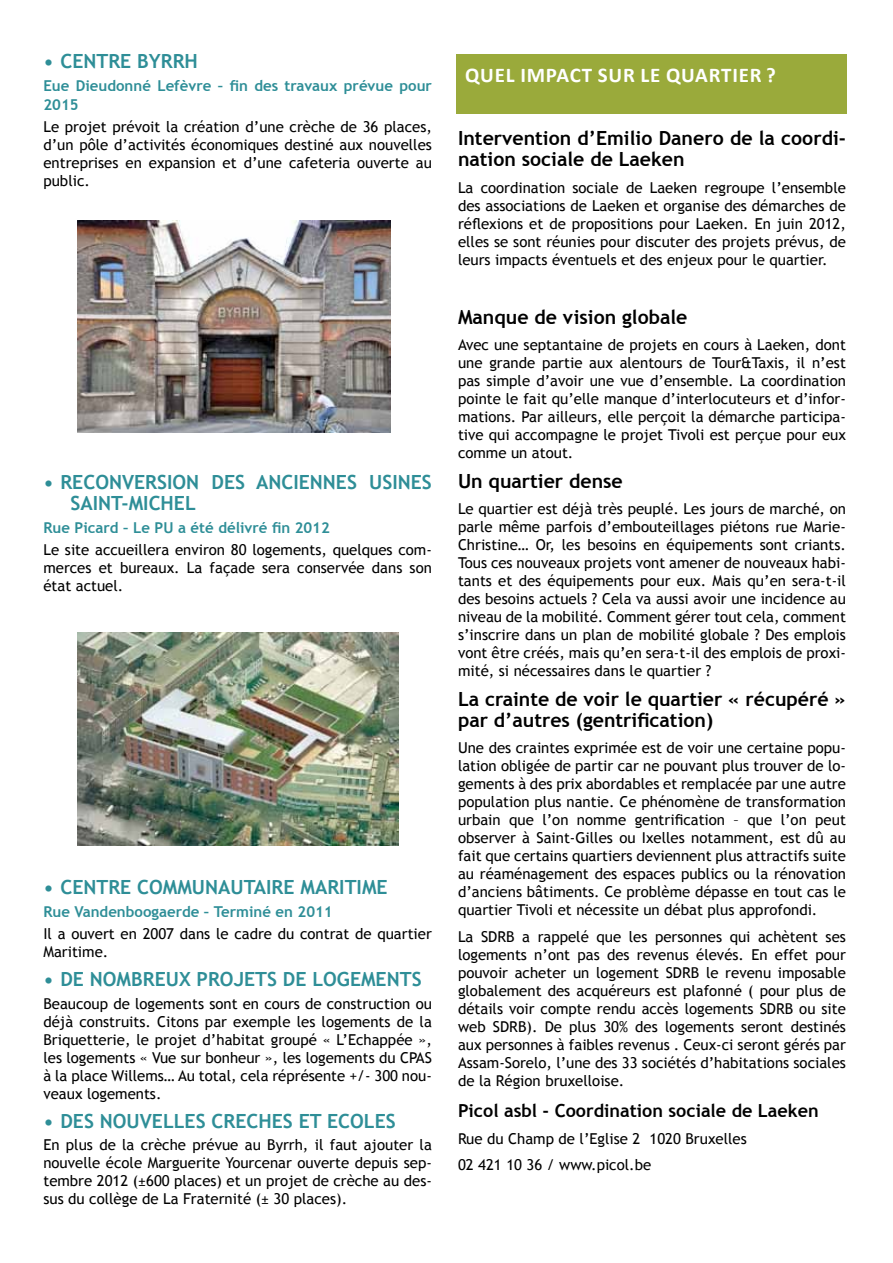
<style>
.page{position:relative;width:893px;height:1263px;background:#fff}
.page>*{position:absolute;margin:0;border:0;box-sizing:border-box;transform-origin:0 0}
.t1{font:700 21px "Calibri";letter-spacing:.04em;color:#fff}
.t2{font:700 19.5px/21px "Trebuchet MS";color:#000}
.t3{font:700 19.5px "Trebuchet MS";color:#2e8e97}
.t4{font:700 18px "Trebuchet MS";color:#000}
.t5{font:15px/18px "Trebuchet MS";color:#000;text-align:justify}
.t6{font:700 15px/18.8px "Trebuchet MS";color:#2e8e97}
</style>
<div class="page">
<div style="left:456px;top:54px;width:391px;height:60px;background:#9aaa3b"></div>
<img style="left:78px;top:632px;width:320px;height:213px">
<img style="left:78px;top:220px;width:312px;height:212px">
<h2 class="t3" style="left:43px;top:49px;width:42px">• CENTRE</h2>
<h2 class="t3" style="left:137px;top:49px;width:62px">BYRRH</h2>
<p class="t6" style="left:43px;top:77px;width:390px">Eue Dieudonné Lefèvre – fin des travaux prévue pour<br>2015</p>
<p class="t5" style="left:43px;top:118px;width:390px">Le projet prévoit la création d’une crèche de 36 places, d’un pôle d’activités économiques destiné aux nouvelles entreprises en expansion et d’une cafeteria ouverte au public.</p>
<h2 class="t3" style="left:43px;top:470px;width:65px">• RECONVERSION</h2>
<h2 class="t3" style="left:211px;top:470px;width:12px">DES</h2>
<h2 class="t3" style="left:256px;top:470px;width:49px">ANCIENNES</h2>
<h2 class="t3" style="left:369px;top:470px;width:12px">USINES</h2>
<h2 class="t3" style="left:70px;top:491px;width:12px">SAINT</h2>
<h2 class="t3" style="left:122px;top:491px;width:76px">-MICHEL</h2>
<p class="t6" style="left:43px;top:518px;width:288px">Rue Picard – Le PU a été délivré fin 2012</p>
<p class="t5" style="left:43px;top:541px;width:390px">Le site accueillera environ 80 logements, quelques com&shy;merces et bureaux. La façade sera conservée dans son état actuel.</p>
<h2 class="t3" style="left:43px;top:874px;width:42px">• CENTRE</h2>
<h2 class="t3" style="left:137px;top:874px;width:67px">COMMUNAUTAIRE</h2>
<h2 class="t3" style="left:300px;top:874px;width:25px">MARITI</h2>
<h2 class="t3" style="left:362px;top:874px;width:25px">ME</h2>
<p class="t6" style="left:43px;top:902px;width:291px">Rue Vandenboogaerde – Terminé en 2011</p>
<p class="t5" style="left:43px;top:925px;width:390px">Il a ouvert en 2007 dans le cadre du contrat de quartier<br>Maritime.</p>
<h2 class="t3" style="left:43px;top:967px;width:112px">• DE NOMBREUX</h2>
<h2 class="t3" style="left:197px;top:967px;width:13px">PROJETS</h2>
<h2 class="t3" style="left:283px;top:967px;width:105px">DE LOGEMENTS</h2>
<p class="t5" style="left:43px;top:994px;width:390px">Beaucoup de logements sont en cours de construction ou déjà construits. Citons par exemple les logements de la Briquetterie, le projet d’habitat groupé « L’Echappée », les logements « Vue sur bonheur », les logements du CPAS à la place Willems… Au total, cela réprésente +/- 300 nou&shy;veaux logements.</p>
<h2 class="t3" style="left:43px;top:1109px;width:29px">• DES</h2>
<h2 class="t3" style="left:100px;top:1109px;width:14px">NOUVE</h2>
<h2 class="t3" style="left:163px;top:1109px;width:223px">LLES CRECHES ET ECOLES</h2>
<p class="t5" style="left:43px;top:1136px;width:390px">En plus de la crèche prévue au Byrrh, il faut ajouter la nouvelle école Marguerite Yourcenar ouverte depuis sep&shy;tembre 2012 (±600 places) et un projet de crèche au des&shy;sus du collège de La Fraternité (± 30 places).</p>
<h1 class="t1" style="left:465px;top:62px;width:94px">QUEL IMPACT</h1>
<h1 class="t1" style="left:598px;top:62px;width:180px">SUR LE QUARTI ER ?</h1>
<h2 class="t2" style="left:458px;top:128px;width:389px">Intervention d’Emilio Danero de la coordi&shy;nation sociale de Laeken</h2>
<p class="t5" style="left:458px;top:179px;width:389px">La coordination sociale de Laeken regroupe l’ensemble des associations de Laeken et organise des démarches de réflexions et de propositions pour Laeken. En juin 2012, elles se sont réunies pour discuter des projets prévus, de leurs impacts éventuels et des enjeux pour le quartier.</p>
<h2 class="t2" style="left:458px;top:306px;width:231px">Manque de vision globale</h2>
<p class="t5" style="left:458px;top:336px;width:389px">Avec une septantaine de projets en cours à Laeken, dont une grande partie aux alentours de Tour&amp;Taxis, il n’est pas simple d’avoir une vue d’ensemble. La coordination pointe le fait qu’elle manque d’interlocuteurs et d’infor&shy;mations. Par ailleurs, elle perçoit la démarche participa&shy;tive qui accompagne le projet Tivoli est perçue pour eux comme un atout.</p>
<h2 class="t2" style="left:458px;top:470px;width:166px">Un quartier dense</h2>
<p class="t5" style="left:458px;top:500px;width:389px">Le quartier est déjà très peuplé. Les jours de marché, on parle même parfois d’embouteillages piétons rue Marie-Christine… Or, les besoins en équipements sont criants.<br>Tous ces nouveaux projets vont amener de nouveaux habi&shy;tants et des équipements pour eux. Mais qu’en sera-t-il des besoins actuels ? Cela va aussi avoir une incidence au niveau de la mobilité. Comment gérer tout cela, comment s’inscrire dans un plan de mobilité globale ? Des emplois vont être créés, mais qu’en sera-t-il des emplois de proxi&shy;mité, si nécessaires dans le quartier ?</p>
<h2 class="t2" style="left:458px;top:688px;width:389px">La crainte de voir le quartier « récupéré » par d’autres (gentrification)</h2>
<p class="t5" style="left:458px;top:739px;width:389px">Une des craintes exprimée est de voir une certaine popu&shy;lation obligée de partir car ne pouvant plus trouver de lo&shy;gements à des prix abordables et remplacée par une autre population plus nantie. Ce phénomène de transformation urbain que l’on nomme gentrification – que l’on peut observer à Saint-Gilles ou Ixelles notamment, est dû au fait que certains quartiers deviennent plus attractifs suite au réaménagement des espaces publics ou la rénovation d’anciens bâtiments. Ce problème dépasse en tout cas le quartier Tivoli et nécessite un débat plus approfondi.</p>
<p class="t5" style="left:458px;top:928px;width:389px">La SDRB a rappelé que les personnes qui achètent ses logements n’ont pas des revenus élevés. En effet pour pouvoir acheter un logement SDRB le revenu imposable globalement des acquéreurs est plafonné ( pour plus de détails voir compte rendu accès logements SDRB ou site web SDRB). De plus 30% des logements seront destinés aux personnes à faibles revenus . Ceux-ci seront gérés par Assam-Sorelo, l’une des 33 sociétés d’habitations sociales de la Région bruxelloise.</p>
<p class="t4" style="left:458px;top:1100px;width:362px">Picol asbl - Coordination sociale de Laeken</p>
<p class="t5" style="left:458px;top:1125px;width:290px;line-height:26.5px">Rue du Champ de l’Eglise 2 1020 Bruxelles<br>02 421 10 36 / www.picol.be</p>
</div>
